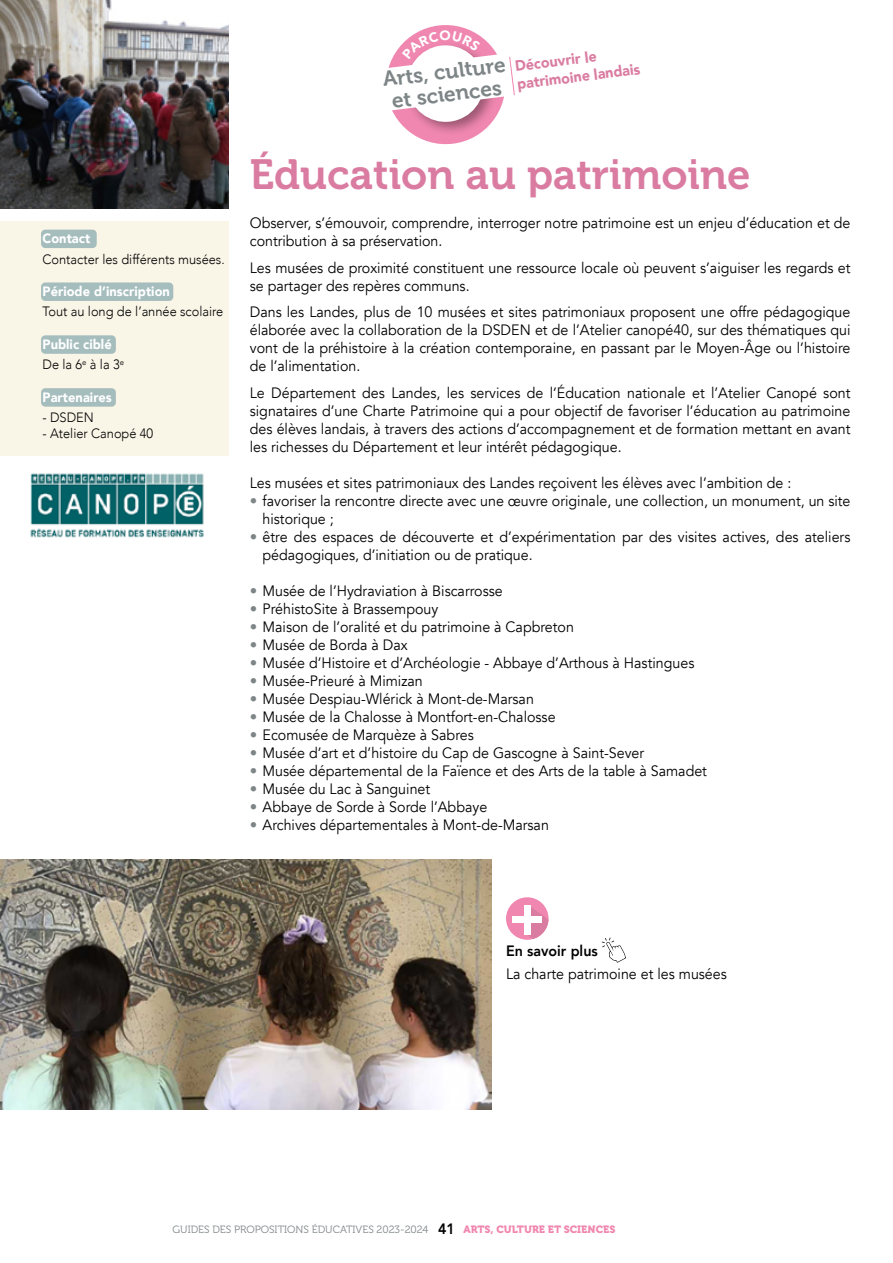
<style>
.page{position:relative;width:893px;height:1263px;background:#fff}
.page>*{position:absolute;margin:0;border:0;box-sizing:border-box;transform-origin:0 0}
.t1{font:42px "Museo 700";color:#da7ca1}
.t2{font:21px/22.5px "Museo 700";color:#7e8587;text-align:center}
.t3{font:15px/18px "Avenir";color:#000;scale:.95 1}
.t4{font:900 15px/18px "Avenir";color:#da7ca1;scale:.95 1}
.t5{font:800 15px "Avenir";color:#000;scale:.95 1}
.t6{font:300 13.5px "Avenir";color:#000;scale:.95 1}
.t7{font:900 13.5px/20.4px "Avenir";letter-spacing:.005em;color:#fff;scale:.95 1}
.t8{font:900 13.5px "Avenir";letter-spacing:.005em;color:#fff}
.t9{font:10.5px "Museo 300";color:#7e8587}
.t10{font:10.5px "Museo 900";color:#f087b0}
.s1{font-weight:300;color:#000}
.s2{color:#7e8587}
.s3{font-family:"Avenir";font-weight:800;font-size:15px;color:#000}
</style>
<div class="page">
<div style="left:0;top:221px;width:229px;height:234px;background:#f9f5e7"></div>
<div style="left:41px;top:230px;width:56px;height:18px;background:#a6bdbe;border-radius:4px"></div>
<div style="left:41px;top:282px;width:132px;height:19px;background:#a6bdbe;border-radius:4px"></div>
<div style="left:41px;top:335px;width:75px;height:19px;background:#a6bdbe;border-radius:4px"></div>
<div style="left:41px;top:388px;width:75px;height:19px;background:#a6bdbe;border-radius:4px"></div>
<svg style="left:506px;top:897px;width:43px;height:43px"></svg>
<div style="left:524px;top:905px;width:7px;height:29px;background:#fff"></div>
<div style="left:513px;top:916px;width:29px;height:7px;background:#fff"></div>
<svg style="left:602px;top:937px;width:24px;height:26px"></svg>
<img style="left:30px;top:473px;width:174px;height:65px">
<img style="left:0;top:859px;width:491px;height:250px">
<img style="left:0;top:0;width:229px;height:208px">
<svg style="left:388px;top:25px;width:127px;height:120px"></svg>
<p class="t7" style="left:43px;top:228px;width:52px">Contact</p>
<p class="t6" style="left:43px;top:251px;width:193px">Contacter les différents musées.</p>
<p class="t7" style="left:43px;top:281px;width:136px">Période d’inscription</p>
<p class="t6" style="left:43px;top:304px;width:192px">Tout au long de l’année scolaire</p>
<p class="t7" style="left:43px;top:334px;width:87px">Public ciblé<br><span class="s1">De la 6</span><sup>e</sup> <span class="s1">à la 3</span><sup>e</sup></p>
<p class="t7" style="left:43px;top:386px;width:74px">Partenaires</p>
<p class="t6" style="left:43px;top:409px;width:56px">- DSDEN</p>
<p class="t6" style="left:43px;top:426px;width:118px">- Atelier Canopé 40</p>
<p class="t8" style="left:439px;top:24px;width:13px">O</p>
<h2 class="t2" style="left:381px;top:68px;width:125px;rotate:-7deg">Arts, culture et sciences</h2>
<p class="t4" style="left:514px;top:57px;width:132px;rotate:-7deg">Découvrir le patrimoine landais</p>
<h1 class="t1" style="left:250px;top:151px;width:502px">Éducation au patrimoine</h1>
<p class="t3" style="left:250px;top:214px;width:634px">Observer, s’émouvoir, comprendre, interroger notre patrimoine est un enjeu d’éducation et de contribution à sa préservation.</p>
<p class="t3" style="left:250px;top:259px;width:634px">Les musées de proximité constituent une ressource locale où peuvent s’aiguiser les regards et se partager des repères communs.</p>
<p class="t3" style="left:250px;top:303px;width:634px;text-align:justify">Dans les Landes, plus de 10 musées et sites patrimoniaux proposent une offre pédagogique élaborée avec la collaboration de la DSDEN et de l’Atelier canopé40, sur des thématiques qui vont de la préhistoire à la création contemporaine, en passant par le Moyen-Âge ou l’histoire de l’alimentation.</p>
<p class="t3" style="left:250px;top:384px;width:634px;text-align:justify">Le Département des Landes, les services de l’Éducation nationale et l’Atelier Canopé sont signataires d’une Charte Patrimoine qui a pour objectif de favoriser l’éducation au patrimoine des élèves landais, à travers des actions d’accompagnement et de formation mettant en avant les richesses du Département et leur intérêt pédagogique.</p>
<p class="t3" style="left:250px;top:474px;width:572px">Les musées et sites patrimoniaux des Landes reçoivent les élèves avec l’ambition de :</p>
<p class="t3" style="left:263px;top:492px;width:620px;text-indent:-13px"><span class="s2">•</span> favoriser la rencontre directe avec une œuvre originale, une collection, un monument, un site historique ;</p>
<p class="t3" style="left:263px;top:528px;width:620px;text-indent:-13px"><span class="s2">•</span> être des espaces de découverte et d’expérimentation par des visites actives, des ateliers pédagogiques, d’initiation ou de pratique.</p>
<p class="t3" style="left:250px;top:582px;width:268px"><span class="s2">•</span> Musée de l’Hydraviation à Biscarrosse</p>
<p class="t3" style="left:250px;top:600px;width:200px"><span class="s2">•</span> PréhistoSite à Brassempouy</p>
<p class="t3" style="left:250px;top:618px;width:343px"><span class="s2">•</span> Maison de l’oralité et du patrimoine à Capbreton</p>
<p class="t3" style="left:250px;top:636px;width:168px"><span class="s2">•</span> Musée de Borda à Dax</p>
<p class="t3" style="left:250px;top:654px;width:469px"><span class="s2">•</span> Musée d’Histoire et d’Archéologie - Abbaye d’Arthous à Hastingues</p>
<p class="t3" style="left:250px;top:672px;width:184px"><span class="s2">•</span> Musée-Prieuré à Mimizan</p>
<p class="t3" style="left:250px;top:690px;width:301px"><span class="s2">•</span> Musée Despiau-Wlérick à Mont-de-Marsan</p>
<p class="t3" style="left:250px;top:708px;width:323px"><span class="s2">•</span> Musée de la Chalosse à Montfort-en-Chalosse</p>
<p class="t3" style="left:250px;top:726px;width:237px"><span class="s2">•</span> Ecomusée de Marquèze à Sabres</p>
<p class="t3" style="left:250px;top:744px;width:417px"><span class="s2">•</span> Musée d’art et d’histoire du Cap de Gascogne à Saint-Sever</p>
<p class="t3" style="left:250px;top:762px;width:483px"><span class="s2">•</span> Musée départemental de la Faïence et des Arts de la table à Samadet</p>
<p class="t3" style="left:250px;top:780px;width:191px"><span class="s2">•</span> Musée du Lac à Sanguinet</p>
<p class="t3" style="left:250px;top:798px;width:251px"><span class="s2">•</span> Abbaye de Sorde à Sorde l’Abbaye</p>
<p class="t3" style="left:250px;top:816px;width:316px"><span class="s2">•</span> Archives départementales à Mont-de-Marsan</p>
<p class="t5" style="left:506px;top:939px;width:98px">En savoir plus</p>
<p class="t3" style="left:506px;top:965px;width:234px">La charte patrimoine et les musées</p>
<p class="t9" style="left:173px;top:1223px;width:284px">GUIDES DES PROPOSITIONS ÉDUCATIVES 2023-2024 <span class="s3">41</span></p>
<p class="t10" style="left:463px;top:1223px;width:153px">ARTS, CULTURE ET SCIENCES</p>
</div>
